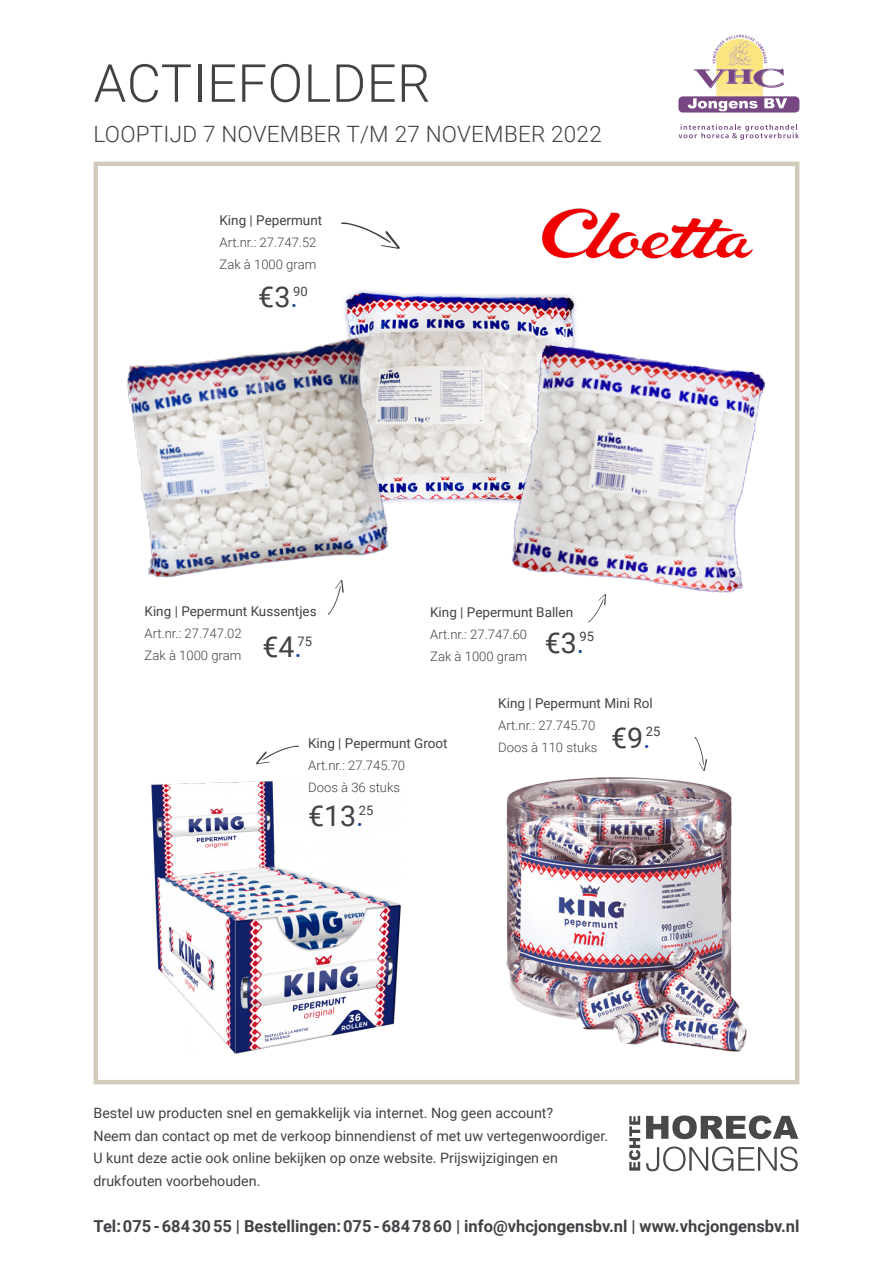
<style>
.page{position:relative;width:893px;height:1263px;background:#fff}
.page>*{position:absolute;margin:0;border:0;box-sizing:border-box;transform-origin:0 0}
.t1{font:300 52.5px "Roboto";letter-spacing:.01em;color:#404245}
.t2{font:28.5px "Roboto";color:#404245}
.t3{font:300 22.5px "Roboto";letter-spacing:.01em;color:#404245}
.t4{font:700 16.5px "Roboto";color:#404245}
.t5{font:14.25px/22.5px "Roboto";color:#404245}
.t6{font:13.5px "Roboto";color:#404245}
.t7{font:300 13.05px "Roboto";color:#404245}
.t8{font:13.05px "Roboto";color:#404245}
.s1{color:#204e96}
</style>
<div class="page">
<svg style="left:646px;top:1115px;width:152px;height:24px"></svg>
<svg style="left:646px;top:1146px;width:152px;height:25px"></svg>
<svg style="left:629px;top:1116px;width:11px;height:55px"></svg>
<svg style="left:679px;top:124px;width:120px;height:16px"></svg>
<div style="left:678px;top:96px;width:121px;height:17px;background:#764782;border-radius:4px"></div>
<svg style="left:688px;top:35px;width:99px;height:78px"></svg>
<div style="left:94px;top:162px;width:705px;height:922px;border:4px solid #d2cbbc"></div>
<img style="left:344px;top:290px;width:232px;height:212px">
<img style="left:94px;top:321px;width:316px;height:263px">
<img style="left:493px;top:315px;width:273px;height:278px">
<img style="left:151px;top:781px;width:250px;height:273px">
<img style="left:506px;top:759px;width:241px;height:293px">
<svg style="left:341px;top:222px;width:59px;height:27px"></svg>
<svg style="left:328px;top:580px;width:16px;height:35px"></svg>
<svg style="left:588px;top:594px;width:18px;height:28px"></svg>
<svg style="left:694px;top:737px;width:13px;height:34px"></svg>
<svg style="left:256px;top:746px;width:43px;height:18px"></svg>
<img style="left:523px;top:208px;width:230px;height:90px">
<h1 class="t1" style="left:94px;top:46px;width:338px">ACTIEFOLDER</h1>
<h3 class="t3" style="left:94px;top:118px;width:510px">LOOPTIJD 7 NOVEMBER T/M 27 NOVEMBER 2022</h3>
<p class="t6" style="left:220px;top:210px;width:104px">King | Pepermunt</p>
<p class="t7" style="left:220px;top:233px;width:99px">Art.nr.: 27.747.52</p>
<p class="t7" style="left:220px;top:255px;width:98px">Zak à 1000 gram</p>
<p class="t2" style="left:258px;top:277px;width:41px">€3<span class="s1">.</span></p>
<p class="t8" style="left:293px;top:282px;width:16px">90</p>
<p class="t6" style="left:145px;top:601px;width:174px">King | Pepermunt Kussentjes</p>
<p class="t7" style="left:145px;top:624px;width:99px">Art.nr.: 27.747.02</p>
<p class="t7" style="left:145px;top:646px;width:98px">Zak à 1000 gram</p>
<p class="t6" style="left:430px;top:603px;width:145px">King | Pepermunt Ballen</p>
<p class="t7" style="left:430px;top:625px;width:99px">Art.nr.: 27.747.60</p>
<p class="t7" style="left:430px;top:647px;width:98px">Zak à 1000 gram</p>
<p class="t8" style="left:297px;top:632px;width:16px">75</p>
<p class="t2" style="left:545px;top:623px;width:41px">€3<span class="s1">.</span></p>
<p class="t8" style="left:580px;top:628px;width:16px">95</p>
<p class="t2" style="left:263px;top:627px;width:41px">€4<span class="s1">.</span></p>
<p class="t6" style="left:308px;top:733px;width:141px">King | Pepermunt Groot</p>
<p class="t7" style="left:308px;top:756px;width:99px">Art.nr.: 27.745.70</p>
<p class="t7" style="left:308px;top:778px;width:93px">Doos à 36 stuks</p>
<p class="t2" style="left:308px;top:796px;width:57px">€13<span class="s1">.</span></p>
<p class="t8" style="left:359px;top:801px;width:16px">25</p>
<p class="t6" style="left:498px;top:693px;width:156px">King | Pepermunt Mini Rol</p>
<p class="t7" style="left:498px;top:716px;width:99px">Art.nr.: 27.745.70</p>
<p class="t7" style="left:498px;top:738px;width:101px">Doos à 110 stuks</p>
<p class="t2" style="left:611px;top:717px;width:41px">€9<span class="s1">.</span></p>
<p class="t8" style="left:646px;top:723px;width:16px">25</p>
<p class="t5" style="left:94px;top:1101px;width:516px">Bestel uw producten snel en gemakkelijk via internet. Nog geen account?<br>Neem dan contact op met de verkoop binnendienst of met uw vertegenwoordiger.<br>U kunt deze actie ook online bekijken op onze website. Prijswijzigingen en drukfouten voorbehouden.</p>
<p class="t4" style="left:94px;top:1214px;width:707px">Tel: 075 - 684 30 55 | Bestellingen: 075 - 684 78 60 | info@vhcjongensbv.nl | www.vhcjongensbv.nl</p>
</div>
